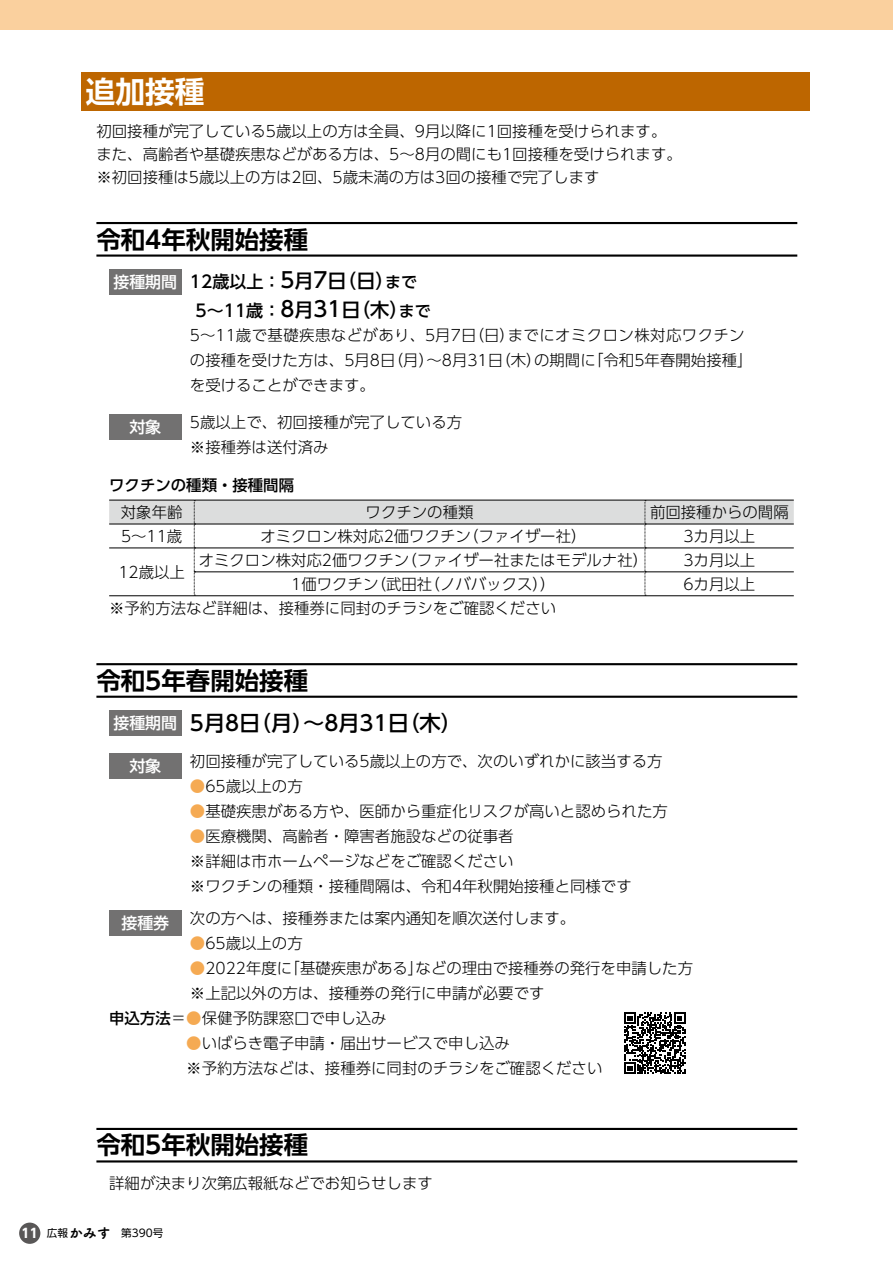
<style>
.page{position:relative;width:893px;height:1263px;background:#fff}
.page>*{position:absolute;margin:0;border:0;box-sizing:border-box;transform-origin:0 0}
.t1{font:700 29.7px "UD Shin Go Pr 6 De";color:#fff}
.t2{font:700 24.45px "UD Shin Go Pr 6 De";color:#000}
.t3{font:500 21.3px "UD Shin Go Pr 6";color:#000}
.t4{font:500 19.2px "UD Shin Go Pr 6";color:#000}
.t5{font:500 16.95px "UD Shin Go Pr 6";color:#000}
.t6{font:500 15.9px "UD Shin Go Pr 6";color:#fff}
.t7{font:500 15.9px "UD Shin Go Pr 6";color:#000}
.t8{font:300 15.45px/25px "UD Shin Go Pr 6";color:#000}
.t9{font:300 15.45px "UD Shin Go Pr 6";letter-spacing:.025em;color:#000}
.t10{font:500 15.45px "UD Shin Go Pr 6";color:#000}
.t11{font:13.8px "Tsuku A Rd Gothic Std E";color:#000}
.t12{font:700 12.75px "UD Shin Go Pro";color:#fff}
.t13{font:10.65px "UD Shin Go Pro";color:#000}
.s1{font-size:21.3px}
.s2{color:#f5aa53}
.s3{font-weight:500}
.s4{font-family:"UD Shin Go Pr 6";font-size:10.65px}
</style>
<div class="page">
<div style="left:81px;top:72px;width:729px;height:39px;background:#bd6600"></div>
<hr style="left:96px;top:1160px;width:701px;height:2px;background:#000">
<hr style="left:96px;top:1128px;width:701px;height:2px;background:#000">
<div style="left:0;top:0;width:893px;height:30px;background:#fad09e"></div>
<hr style="left:96px;top:254px;width:701px;height:3px;background:#000">
<hr style="left:96px;top:222px;width:701px;height:2px;background:#000">
<svg style="left:109px;top:500px;width:685px;height:96px"></svg>
<div style="left:109px;top:269px;width:72px;height:26px;background:#727171"></div>
<div style="left:109px;top:414px;width:72px;height:26px;background:#727171"></div>
<hr style="left:96px;top:696px;width:701px;height:2px;background:#000">
<hr style="left:96px;top:663px;width:701px;height:2px;background:#000">
<div style="left:109px;top:710px;width:72px;height:26px;background:#727171"></div>
<div style="left:109px;top:753px;width:72px;height:25px;background:#727171"></div>
<div style="left:109px;top:910px;width:72px;height:26px;background:#727171"></div>
<svg style="left:624px;top:1012px;width:61px;height:62px"></svg>
<div style="left:19px;top:1222px;width:21px;height:22px;background:#595757;border-radius:50%"></div>
<h1 class="t1" style="left:86px;top:67px;width:121px">追加接種</h1>
<p class="t8" style="left:96px;top:119px;width:587px;line-height:22.8px">初回接種が完了している5歳以上の方は全員、9月以降に1回接種を受けられます。また、高齢者や基礎疾患などがある方は、5～8月の間にも1回接種を受けられます。※初回接種は5歳以上の方は2回、5歳未満の方は3回の接種で完了します</p>
<h2 class="t2" style="left:96px;top:219px;width:213px">令和4年秋開始接種</h2>
<p class="t6" style="left:113px;top:269px;width:65px">接種期間</p>
<p class="t6" style="left:129px;top:414px;width:33px">対象</p>
<p class="t5" style="left:190px;top:268px;width:106px">12歳以上：<span class="s1">5</span></p>
<p class="t4" style="left:294px;top:265px;width:102px">月<span class="s1">7</span> （日日）</p>
<p class="t7" style="left:385px;top:269px;width:33px">まで</p>
<p class="t5" style="left:196px;top:297px;width:100px">5〜11歳：<span class="s1">8</span></p>
<p class="t4" style="left:294px;top:294px;width:116px">月<span class="s1">31</span> （日木）</p>
<p class="t7" style="left:399px;top:298px;width:33px">まで</p>
<p class="t9" style="left:190px;top:323px;width:326px">5～11歳で基礎疾患などがあり、5月7 （日日）</p>
<p class="t9" style="left:508px;top:323px;width:239px">までにオミクロン株対応ワクチン</p>
<p class="t8" style="left:588px;top:347px;width:166px">「令和5年春開始接種「</p>
<p class="t8" style="left:190px;top:347px;width:353px">の接種を受けた方は、5月8 （日月）～8月31 （日木）を受けることができます。</p>
<p class="t8" style="left:190px;top:409px;width:274px">5歳以上で、初回接種が完了している方※接種券は送付済み</p>
<p class="t8" style="left:534px;top:347px;width:63px">の期間に</p>
<p class="t10" style="left:109px;top:472px;width:186px">ワクチンの種類・接種間隔</p>
<p class="t8" style="left:121px;top:499px;width:63px">対象年齢</p>
<p class="t8" style="left:366px;top:499px;width:109px">ワクチンの種類</p>
<p class="t8" style="left:650px;top:499px;width:140px">前回接種からの間隔</p>
<p class="t8" style="left:121px;top:523px;width:63px">5～11歳</p>
<p class="t8" style="left:463px;top:523px;width:125px">（ファイザー社）</p>
<p class="t8" style="left:260px;top:523px;width:212px">オミクロン株対応2価ワクチン</p>
<p class="t8" style="left:683px;top:523px;width:73px">3カ月以上</p>
<p class="t8" style="left:401px;top:547px;width:248px">（ファイザー社またはモデルナ社）</p>
<p class="t8" style="left:199px;top:547px;width:212px">オミクロン株対応2価ワクチン</p>
<p class="t8" style="left:118px;top:559px;width:68px">12歳以上</p>
<p class="t8" style="left:425px;top:571px;width:133px">（ノババックス））</p>
<p class="t8" style="left:371px;top:571px;width:63px">（武田社</p>
<p class="t8" style="left:109px;top:571px;width:448px;line-height:24.3px;text-align:center">1価ワクチン<br>※予約方法など詳細は、接種券に同封のチラシをご確認ください</p>
<p class="t8" style="left:683px;top:547px;width:73px">3カ月以上</p>
<p class="t8" style="left:683px;top:571px;width:73px">6カ月以上</p>
<h2 class="t2" style="left:96px;top:660px;width:213px">令和5年春開始接種</h2>
<h3 class="t3" style="left:190px;top:706px;width:274px">5月8 （日月）～8月31 （日木(</h3>
<p class="t6" style="left:113px;top:710px;width:65px">接種期間</p>
<p class="t6" style="left:129px;top:753px;width:33px">対象</p>
<p class="t6" style="left:121px;top:910px;width:49px">接種券</p>
<p class="t8" style="left:190px;top:748px;width:474px">初回接種が完了している5歳以上の方で、次のいずれかに該当する方</p>
<p class="t8" style="left:190px;top:773px;width:114px"><span class="s2">●</span>65歳以上の方</p>
<p class="t8" style="left:190px;top:798px;width:479px"><span class="s2">●</span>基礎疾患がある方や、医師から重症化リスクが高いと認められた方</p>
<p class="t8" style="left:190px;top:823px;width:443px"><span class="s2">●</span>医療機関、高齢者・障害者施設などの従事者<br>※詳細は市ホームページなどをご確認ください<br>※ワクチンの種類・接種間隔は、令和4年秋開始接種と同様です</p>
<p class="t8" style="left:190px;top:905px;width:387px">次の方へは、接種券または案内通知を順次送付します。</p>
<p class="t8" style="left:190px;top:930px;width:114px"><span class="s2">●</span>65歳以上の方</p>
<p class="t8" style="left:416px;top:955px;width:279px">などの理由で接種券の発行を申請した方</p>
<p class="t8" style="left:285px;top:955px;width:140px">「基礎疾患がある」</p>
<p class="t8" style="left:190px;top:955px;width:356px"><span class="s2">●</span>2022年度に<br>※上記以外の方は、接種券の発行に申請が必要です</p>
<p class="t8" style="left:109px;top:1005px;width:495px"><span class="s3">申込方法</span>＝<span class="s2">●</span>保健予防課窓口で申し込み<br><span class="s2">　　　　　●</span>いばらき電子申請・届出サービスで申し込み<br>　　　　　※予約方法などは、接種券に同封のチラシをご確認ください</p>
<h2 class="t2" style="left:96px;top:1125px;width:213px">令和5年秋開始接種</h2>
<p class="t8" style="left:109px;top:1170px;width:325px">詳細が決まり次第広報紙などでお知らせします</p>
<p class="t12" style="left:21px;top:1223px;width:18px">11</p>
<p class="t11" style="left:47px;top:1222px;width:65px"><span class="s4">広報</span>かみす</p>
<p class="t13" style="left:121px;top:1224px;width:44px">第390号</p>
</div>
